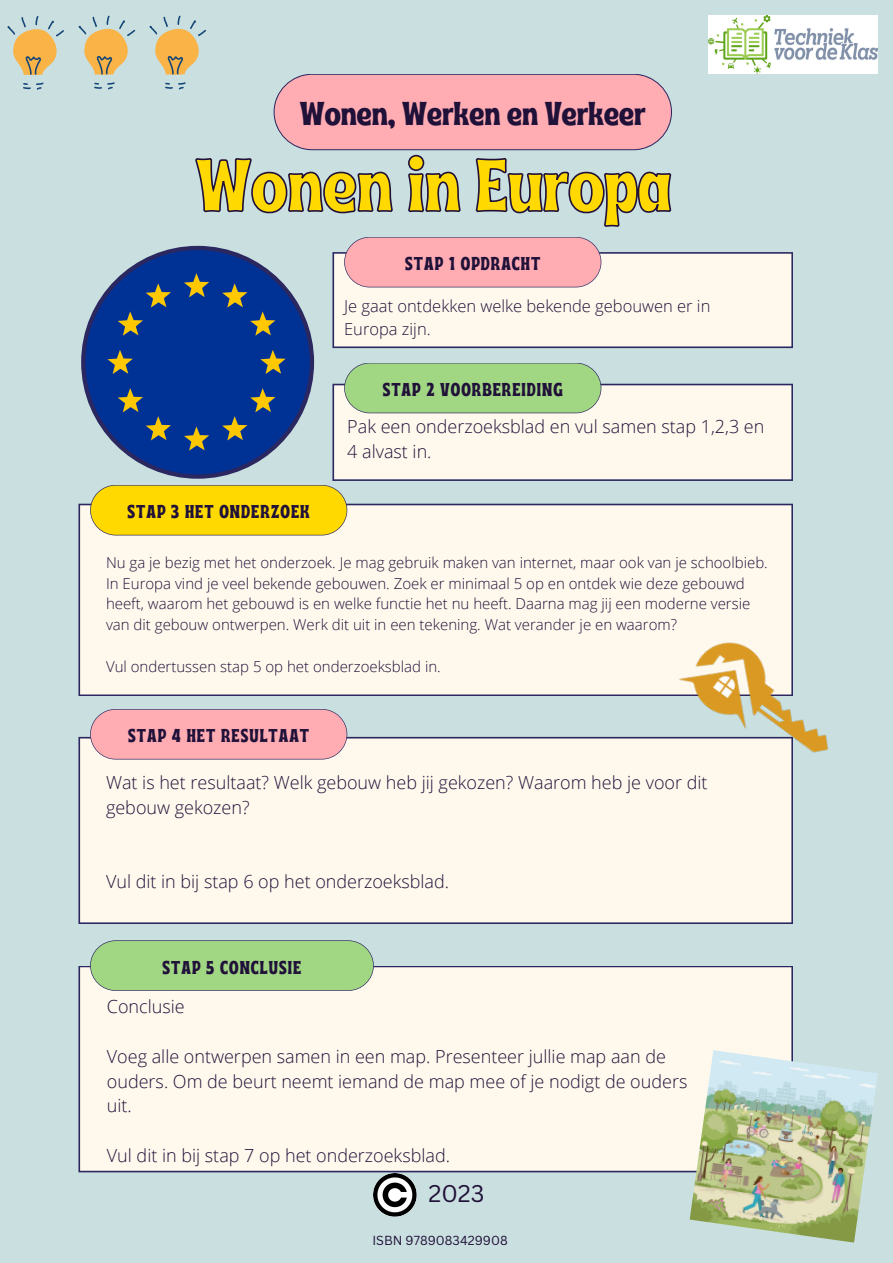
<style>
.page{position:relative;width:893px;height:1263px;background:#cadfdf}
.page>*{position:absolute;margin:0;border:0;box-sizing:border-box;transform-origin:0 0}
.t1{font:74.1px "Ayr Tropika Island Int";color:#ffd900}
.t2{font:33.08px "Ayr Tropika Island Int";color:#201139}
.t3{font:23.55px "Canva Sans";color:#201139}
.t4{font:18.6px "Ayr Tropika Island Int";letter-spacing:.055em;color:#201139}
.t5{font:300 18px/24.8px "Open Sans";color:#201139}
.t6{font:300 16.5px/23.1px "Open Sans";color:#201139}
.t7{font:300 15px/20.9px "Open Sans";color:#201139}
.t8{font:12.75px "Canva Sans";color:#201139}
</style>
<div class="page">
<div style="left:78px;top:966px;width:715px;height:206px;background:#fff9ed"></div>
<div style="left:78px;top:737px;width:715px;height:187px;background:#fff9ed"></div>
<div style="left:78px;top:504px;width:715px;height:192px;background:#fff9ed"></div>
<svg style="left:332px;top:237px;width:461px;height:111px;background:#f4ded9"></svg>
<svg style="left:90px;top:363px;width:703px;height:172px"></svg>
<svg style="left:90px;top:709px;width:257px;height:50px;background:#f9acb3"></svg>
<svg style="left:90px;top:940px;width:284px;height:51px;background:#a0d286"></svg>
<svg style="left:81px;top:246px;width:233px;height:233px;fill:#003296"></svg>
<svg style="left:7px;top:16px;width:57px;height:74px"></svg>
<img style="left:709px;top:16px;width:168px;height:58px">
<img style="left:374px;top:1174px;width:42px;height:42px">
<img style="left:672px;top:623px;width:157px;height:160px">
<img style="left:689px;top:1050px;width:188px;height:192px">
<svg style="left:78px;top:15px;width:57px;height:75px"></svg>
<svg style="left:149px;top:15px;width:523px;height:212px"></svg>
<h4 class="t2" style="left:300px;top:82px;width:347px">Wonen, Werken en Verkeer</h4>
<h1 class="t1" style="left:196px;top:115px;width:477px">Wonen in Europa</h1>
<p class="t4" style="left:405px;top:246px;width:137px">STAP 1 OPDRACHT</p>
<h5 class="t6" style="left:344px;top:294px;width:368px">Je gaat ontdekken welke bekende gebouwen er in<br>Europa zijn.</h5>
<p class="t4" style="left:383px;top:372px;width:182px">STAP 2 VOORBEREIDING</p>
<p class="t4" style="left:128px;top:494px;width:184px">STAP 3 HET ONDERZOEK</p>
<p class="t5" style="left:347px;top:414px;width:418px">Pak een onderzoeksblad en vul samen stap 1,2,3 en<br>4 alvast in.</p>
<h6 class="t7" style="left:106px;top:551px;width:663px">Nu ga je bezig met het onderzoek. Je mag gebruik maken van internet, maar ook van je schoolbieb.<br>In Europa vind je veel bekende gebouwen. Zoek er minimaal 5 op en ontdek wie deze gebouwd heeft, waarom het gebouwd is en welke functie het nu heeft. Daarna mag jij een moderne versie van dit gebouw ontwerpen. Werk dit uit in een tekening. Wat verander je en waarom?</h6>
<h6 class="t7" style="left:106px;top:655px;width:336px">Vul ondertussen stap 5 op het onderzoeksblad in.</h6>
<p class="t4" style="left:128px;top:718px;width:182px">STAP 4 HET RESULTAAT</p>
<h5 class="t5" style="left:106px;top:770px;width:603px">Wat is het resultaat? Welk gebouw heb jij gekozen? Waarom heb je voor dit gebouw gekozen?</h5>
<h5 class="t5" style="left:106px;top:869px;width:344px">Vul dit in bij stap 6 op het onderzoeksblad.</h5>
<h2 class="t4" style="left:163px;top:949px;width:140px">STAP 5 CONCLUSIE</h2>
<h5 class="t5" style="left:107px;top:994px;width:79px">Conclusie</h5>
<h5 class="t5" style="left:107px;top:1043px;width:582px">Voeg alle ontwerpen samen in een map. Presenteer jullie map aan de ouders. Om de beurt neemt iemand de map mee of je nodigt de ouders uit.</h5>
<h4 class="t5" style="left:107px;top:1142px;width:344px">Vul dit in bij stap 7 op het onderzoeksblad.</h4>
<h4 class="t3" style="left:428px;top:1176px;width:57px">2023</h4>
<p class="t8" style="left:372px;top:1231px;width:137px">ISBN 9789083429908</p>
</div>
